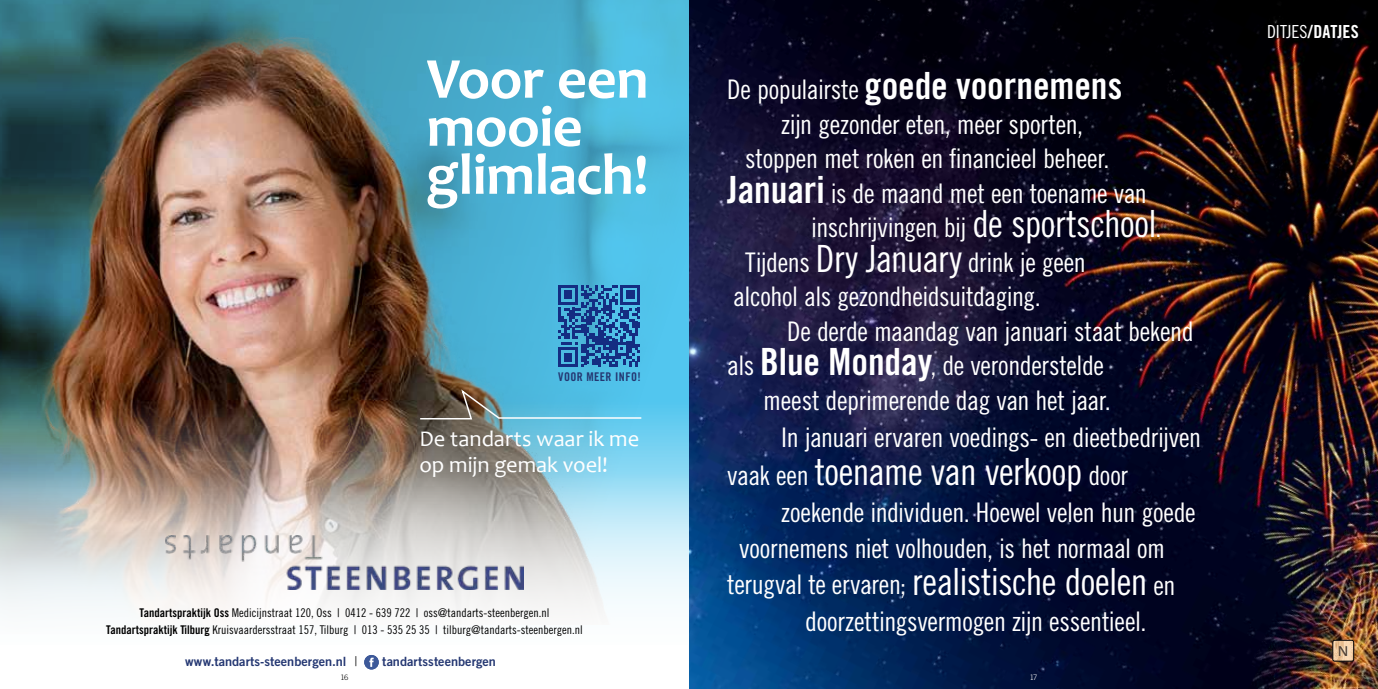
<style>
.page{position:relative;width:1378px;height:689px;background:#fff}
.page>*{position:absolute;margin:0;border:0;box-sizing:border-box;transform-origin:0 0}
.t1{font:700 58.5px/48px "Candara";letter-spacing:-.01em;color:#fff}
.t2{font:37.5px "Trade Gothic LT Std Bd Cn 20";letter-spacing:-.005em;color:#fff}
.t3{font:37.5px "Trade Gothic LT Std Cn 18";letter-spacing:-.015em;color:#fff}
.t4{font:27px "Trade Gothic LT Std Cn 18";letter-spacing:-.015em;color:#fff}
.t5{font:22.5px/26.2px "Candara";color:#fff}
.t6{font:18px "Trade Gothic LT Std Bd Cn 20";letter-spacing:.005em;color:#fff}
.t7{font:12.75px "Trade Gothic LT Std Bd 2";color:#243772}
.t8{font:12px/17px "Trade Gothic LT Std Cn 18";color:#000;text-align:center}
.t9{font:12px "Trade Gothic LT Std Bd Cn 20";letter-spacing:.035em;color:#243772}
.t10{font:300 7.5px "Trade Gothic LT Std";color:#000}
.t11{font:300 7.5px "Trade Gothic LT Std";color:#fff}
.s1{font-family:"Trade Gothic LT Std Cn 18";font-size:27px}
.s2{font-family:"Trade Gothic LT Std Bd Cn 20";font-size:37.5px}
.s3{font-size:37.5px}
.s4{font-size:27px}
.s5{font-family:"Trade Gothic LT Std Bd Cn 20"}
.s6{font-family:"Trade Gothic LT Std";font-weight:300;font-size:13.5px;color:#000}
.s7{font-family:"Trade Gothic LT Std Cn 18"}
</style>
<div class="page">
<img style="left:689px;top:0;width:689px;height:689px">
<svg style="left:1332px;top:640px;width:22px;height:21px"></svg>
<div style="left:1332px;top:640px;width:22px;height:21px;border:1px solid #000;border-radius:2px"></div>
<img style="left:0;top:0;width:689px;height:344px">
<img style="left:0;top:344px;width:689px;height:326px">
<svg style="left:558px;top:285px;width:82px;height:82px;background:#2d6bab"></svg>
<svg style="left:419px;top:387px;width:224px;height:33px;background:#5e9db0"></svg>
<img style="left:166px;top:536px;width:357px;height:53px">
<div style="left:364px;top:655px;width:15px;height:14px;background:#3d5999;border-radius:50%"></div>
<svg style="left:369px;top:658px;width:5px;height:9px"></svg>
<h1 class="t1" style="left:427px;top:54px;width:223px">Voor een mooie glimlach!</h1>
<h2 class="t2" style="left:727px;top:63px;width:396px"><span class="s1">De populairste</span> goede voornemens</h2>
<p class="t4" style="left:781px;top:108px;width:303px">zijn gezonder eten, meer sporten,</p>
<p class="t4" style="left:745px;top:143px;width:366px">stoppen met roken en financieel beheer.</p>
<p class="t4" style="left:727px;top:177px;width:421px"><span class="s2">Januari</span> is de maand met een toename van</p>
<p class="t4" style="left:811px;top:212px;width:352px">inschrijvingen bij <span class="s3">de sportschool</span>.</p>
<p class="t4" style="left:745px;top:246px;width:342px">Tijdens <span class="s3">Dry January</span> drink je geen</p>
<p class="t4" style="left:733px;top:281px;width:309px">alcohol als gezondheidsuitdaging.</p>
<p class="t4" style="left:787px;top:315px;width:408px">De derde maandag van januari staat bekend</p>
<p class="t4" style="left:727px;top:350px;width:378px">als <span class="s2">Blue Monday</span>, de veronderstelde</p>
<p class="t4" style="left:763px;top:384px;width:349px">meest deprimerende dag van het jaar.</p>
<p class="t4" style="left:781px;top:422px;width:421px">In januari ervaren voedings- en dieetbedrijven</p>
<h2 class="t3" style="left:727px;top:449px;width:402px"><span class="s4">vaak een</span> toename van verkoop <span class="s4">door</span></h2>
<p class="t4" style="left:781px;top:497px;width:416px">zoekende individuen. Hoewel velen hun goede</p>
<p class="t4" style="left:739px;top:533px;width:427px">voornemens niet volhouden, is het normaal om</p>
<p class="t4" style="left:727px;top:569px;width:450px">terugval te ervaren; <span class="s3">realistische doelen</span> en</p>
<p class="t4" style="left:805px;top:605px;width:343px">doorzettingsvermogen zijn essentieel.</p>
<p class="t9" style="left:558px;top:369px;width:84px">VOOR MEER INFO!</p>
<p class="t5" style="left:419px;top:425px;width:221px">De tandarts waar ik me op mijn gemak voel!</p>
<p class="t8" style="left:106px;top:604px;width:478px"><span class="s5">Tandartspraktijk Oss</span> Medicijnstraat 120, Oss | 0412 - 639 722 | oss@tandarts-steenbergen.nl<br><span class="s5">Tandartspraktijk Tilburg</span> Kruisvaardersstraat 157, Tilburg | 013 - 535 25 35 | tilburg@tandarts-steenbergen.nl</p>
<p class="t7" style="left:185px;top:654px;width:174px">www.tandarts-steenbergen.nl <span class="s6">|</span></p>
<p class="t7" style="left:382px;top:654px;width:115px">tandartssteenbergen</p>
<p class="t10" style="left:341px;top:672px;width:9px">16</p>
<p class="t11" style="left:1029px;top:672px;width:9px">17</p>
<p class="t6" style="left:1267px;top:21px;width:93px"><span class="s7">DITJES</span>/DATJES</p>
</div>
